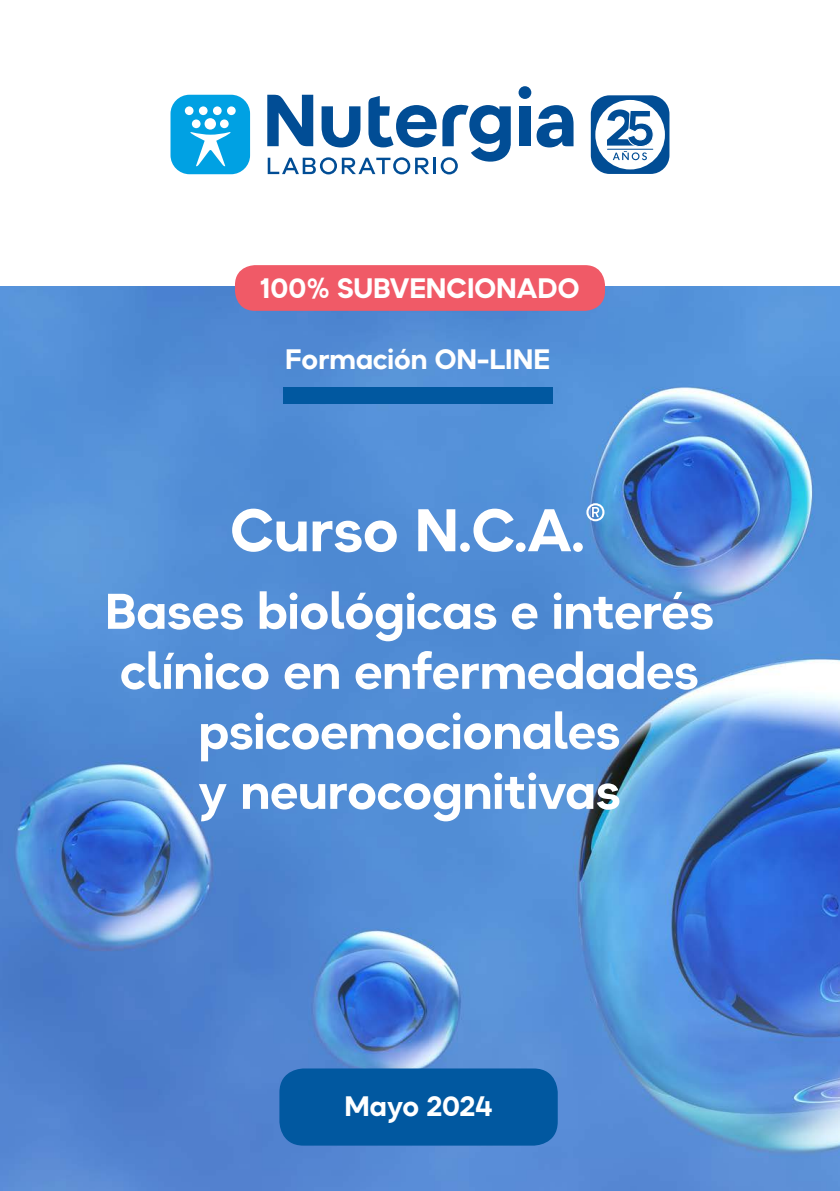
<style>
.page{position:relative;width:840px;height:1191px;background:#fff}
.page>*{position:absolute;margin:0;border:0;box-sizing:border-box;transform-origin:0 0}
.t1{font:700 60px "Okta Neue";color:#fff}
.t2{font:700 50px/60px "Okta Neue";color:#fff;text-align:center}
.t3{font:700 28px "Okta Neue";color:#fff}
</style>
<div class="page">
<img style="left:0;top:286px;width:839px;height:905px">
<div style="left:279px;top:1068px;width:278px;height:77px;background:#0158a0;border-radius:24px"></div>
<div style="left:283px;top:387px;width:269px;height:16px;background:#0158a0"></div>
<div style="left:235px;top:265px;width:369px;height:46px;background:#f05a67;border-radius:20px"></div>
<div style="left:590px;top:95px;width:79px;height:79px;background:#014d95;border-radius:19px"></div>
<div style="left:595px;top:100px;width:69px;height:69px;background:#fff;border-radius:50%"></div>
<svg style="left:606px;top:109px;width:47px;height:52px"></svg>
<hr style="left:607px;top:149px;width:45px;height:1px;background:#014d95">
<div style="left:519px;top:106px;width:11px;height:40px;background:#014d95"></div>
<div style="left:518px;top:86px;width:13px;height:13px;background:#014d95;border-radius:50%"></div>
<svg style="left:536px;top:105px;width:37px;height:42px"></svg>
<div style="left:170px;top:95px;width:80px;height:79px;background:#00a1e3;border-radius:19px"></div>
<div style="left:192px;top:119px;width:8px;height:9px;background:#fff;border-radius:50%"></div>
<div style="left:204px;top:118px;width:12px;height:12px;background:#fff;border-radius:50%"></div>
<div style="left:220px;top:119px;width:8px;height:9px;background:#fff;border-radius:50%"></div>
<div style="left:185px;top:106px;width:8px;height:9px;background:#fff;border-radius:50%"></div>
<div style="left:199px;top:106px;width:8px;height:9px;background:#fff;border-radius:50%"></div>
<div style="left:213px;top:106px;width:8px;height:9px;background:#fff;border-radius:50%"></div>
<div style="left:227px;top:106px;width:8px;height:9px;background:#fff;border-radius:50%"></div>
<svg style="left:190px;top:132px;width:41px;height:35px"></svg>
<svg style="left:267px;top:95px;width:244px;height:79px"></svg>
<p class="t3" style="left:260px;top:266px;width:320px">100% SUBVENCIONADO</p>
<p class="t3" style="left:285px;top:337px;width:266px">Formación ON-LINE</p>
<p class="t1" style="left:230px;top:483px;width:377px">Curso N.C.A.®</p>
<p class="t2" style="left:105px;top:581px;width:610px">Bases biológicas e interés clínico en enfermedades psicoemocionales<br>y neurocognitivas</p>
<p class="t3" style="left:344px;top:1083px;width:149px">Mayo 2024</p>
</div>
